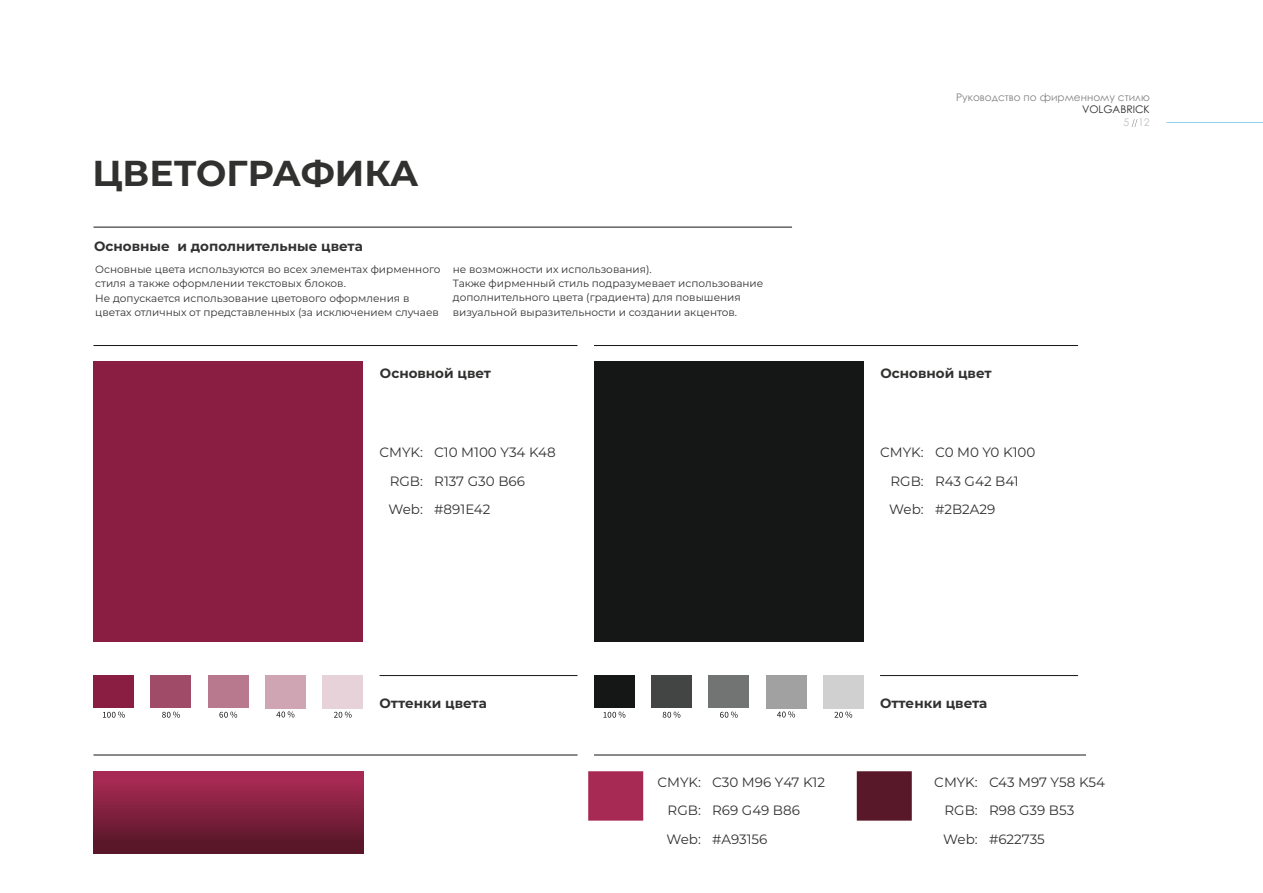
<style>
.page{position:relative;width:1263px;height:893px;background:#fff}
.page>*{position:absolute;margin:0;border:0;box-sizing:border-box;transform-origin:0 0}
.t1{font:700 36px "Montserrat";color:#313130}
.t2{font:13.5px/28.5px "Montserrat";color:#313130;text-align:justify}
.t3{font:700 13.5px "Montserrat";color:#313130}
.t4{font:10.5px/14.5px "Montserrat";color:#313130}
.t5{font:10.5px "Century Gothic";color:#818281}
.t6{font:10.5px "Century Gothic";color:#313130}
.t7{font:10.5px "Century Gothic";color:rgb(129 130 129/.5)}
</style>
<div class="page">
<hr style="left:93px;top:755px;width:484px;height:1px;background:#151616">
<hr style="left:594px;top:755px;width:492px;height:1px;background:#151616">
<div style="left:93px;top:771px;width:270px;height:83px;background:linear-gradient(to bottom,#b02c58,#501525)"></div>
<div style="left:588px;top:771px;width:55px;height:50px;background:#a72a54"></div>
<svg style="left:1132px;top:119px;width:5px;height:8px"></svg>
<hr style="left:1166px;top:122px;width:97px;height:1px;background:#00a3d4">
<hr style="left:93px;top:227px;width:699px;height:1px;background:#151616">
<hr style="left:93px;top:345px;width:484px;height:1px;background:#151616">
<hr style="left:594px;top:345px;width:484px;height:1px;background:#151616">
<div style="left:93px;top:362px;width:270px;height:280px;background:#891e42"></div>
<div style="left:594px;top:362px;width:269px;height:280px;background:#151616"></div>
<hr style="left:379px;top:675px;width:198px;height:1px;background:#151616">
<hr style="left:880px;top:675px;width:198px;height:1px;background:#151616">
<div style="left:93px;top:675px;width:41px;height:33px;background:#891e42"></div>
<div style="left:594px;top:675px;width:40px;height:33px;background:#151616"></div>
<div style="left:208px;top:675px;width:40px;height:33px;background:#b8788d"></div>
<div style="left:708px;top:675px;width:41px;height:33px;background:#727373"></div>
<div style="left:151px;top:675px;width:40px;height:33px;background:#a04b67"></div>
<div style="left:651px;top:675px;width:41px;height:33px;background:#434444"></div>
<div style="left:265px;top:675px;width:41px;height:33px;background:#cfa5b3"></div>
<div style="left:766px;top:675px;width:40px;height:33px;background:#a1a1a1"></div>
<div style="left:323px;top:675px;width:40px;height:33px;background:#e7d2d9"></div>
<div style="left:823px;top:675px;width:40px;height:33px;background:#d0d0d0"></div>
<svg style="left:103px;top:712px;width:22px;height:6px"></svg>
<svg style="left:603px;top:712px;width:22px;height:6px"></svg>
<svg style="left:219px;top:712px;width:18px;height:6px"></svg>
<svg style="left:720px;top:712px;width:18px;height:6px"></svg>
<svg style="left:162px;top:712px;width:18px;height:6px"></svg>
<svg style="left:663px;top:712px;width:17px;height:6px"></svg>
<svg style="left:276px;top:711px;width:18px;height:6px"></svg>
<svg style="left:777px;top:711px;width:18px;height:6px"></svg>
<svg style="left:334px;top:712px;width:18px;height:6px"></svg>
<svg style="left:834px;top:712px;width:18px;height:6px"></svg>
<div style="left:857px;top:771px;width:55px;height:50px;background:#59182a"></div>
<p class="t5" style="left:956px;top:93px;width:195px">Руководство по фирменному стилю</p>
<p class="t6" style="left:1082px;top:105px;width:69px">VOLGABRICK</p>
<h1 class="t1" style="left:92px;top:151px;width:328px">ЦВЕТОГРАФИКА</h1>
<p class="t3" style="left:94px;top:238px;width:270px">Основные и дополнительные цвета</p>
<p class="t4" style="left:95px;top:261px;width:347px">Основные цвета используются во всех элементах фирменного стиля а также оформлении текстовых блоков.<br>Не допускается использование цветового оформления в цветах отличных от представленных (за исключением случаев</p>
<p class="t4" style="left:453px;top:261px;width:312px">не возможности их использования).<br>Также фирменный стиль подразумевает использование дополнительного цвета (градиента) для повышения визуальной выразительности и создании акцентов.</p>
<p class="t3" style="left:380px;top:364px;width:113px">Основной цвет</p>
<p class="t3" style="left:880px;top:364px;width:113px">Основной цвет</p>
<p class="t2" style="left:388px;top:438px;width:36px;text-indent:-9px">CMYK:<br>RGB:<br>Web:</p>
<p class="t2" style="left:434px;top:438px;width:123px;text-align:left">С10 M100 Y34 K48<br>R137 G30 B66 #891E42</p>
<p class="t2" style="left:889px;top:438px;width:36px;text-indent:-9px">CMYK:<br>RGB:<br>Web:</p>
<p class="t2" style="left:935px;top:438px;width:102px;text-align:left">С0 M0 Y0 K100<br>R43 G42 B41 #2B2A29</p>
<p class="t7" style="left:1123px;top:118px;width:28px">5 12</p>
<p class="t3" style="left:380px;top:694px;width:109px">Оттенки цвета</p>
<p class="t3" style="left:880px;top:694px;width:109px">Оттенки цвета</p>
<p class="t2" style="left:666px;top:767px;width:36px;text-indent:-9px">CMYK:<br>RGB:<br>Web:</p>
<p class="t2" style="left:712px;top:767px;width:115px;text-align:left">С30 M96 Y47 K12<br>R69 G49 B86 #A93156</p>
<p class="t2" style="left:943px;top:767px;width:36px;text-indent:-9px">CMYK:<br>RGB:<br>Web:</p>
<p class="t2" style="left:989px;top:767px;width:118px;text-align:left">С43 M97 Y58 K54<br>R98 G39 B53 #622735</p>
</div>
